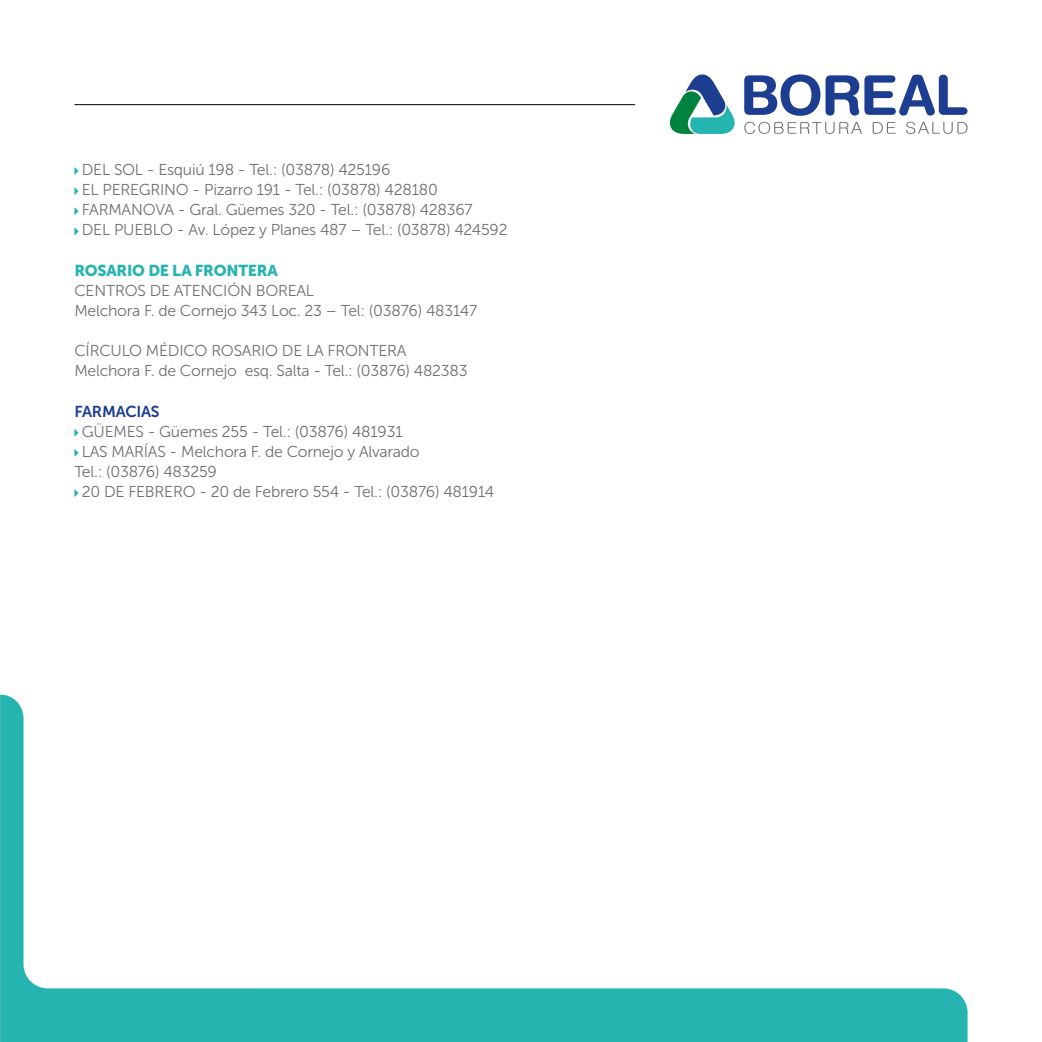
<style>
.page{position:relative;width:1042px;height:1042px;background:#fff}
.page>*{position:absolute;margin:0;border:0;box-sizing:border-box;transform-origin:0 0}
.t1{font:15.75px/20.1px "Museo Sans 300";letter-spacing:-.015em;color:#706f6f}
.t2{font:15.75px "Museo Sans 900";letter-spacing:-.015em;color:#26b4b0}
.t3{font:15.75px "Museo Sans 700";letter-spacing:-.015em;color:#1d3d90}
</style>
<div class="page">
<svg style="left:0;top:694px;width:967px;height:348px"></svg>
<svg style="left:669px;top:74px;width:66px;height:60px"></svg>
<svg style="left:744px;top:74px;width:223px;height:42px"></svg>
<svg style="left:744px;top:122px;width:118px;height:12px"></svg>
<svg style="left:872px;top:122px;width:24px;height:12px"></svg>
<svg style="left:906px;top:122px;width:61px;height:12px"></svg>
<svg style="left:74px;top:167px;width:5px;height:8px"></svg>
<svg style="left:74px;top:187px;width:5px;height:8px"></svg>
<svg style="left:74px;top:207px;width:5px;height:8px"></svg>
<svg style="left:74px;top:227px;width:5px;height:8px"></svg>
<svg style="left:74px;top:429px;width:5px;height:8px"></svg>
<svg style="left:74px;top:449px;width:5px;height:8px"></svg>
<svg style="left:74px;top:489px;width:5px;height:8px"></svg>
<hr style="left:74px;top:104px;width:561px;height:1px;background:#000">
<p class="t1" style="left:82px;top:160px;width:427px">DEL SOL - Esquiú 198 - Tel.: (03878) 425196<br>EL PEREGRINO - Pizarro 191 - Tel.: (03878) 428180<br>FARMANOVA - Gral. Güemes 320 - Tel.: (03878) 428367<br>DEL PUEBLO - Av. López y Planes 487 – Tel.: (03878) 424592</p>
<p class="t2" style="left:74px;top:261px;width:205px">ROSARIO DE LA FRONTERA</p>
<p class="t1" style="left:74px;top:280px;width:404px">CENTROS DE ATENCIÓN BOREAL<br>Melchora F. de Cornejo 343 Loc. 23 – Tel: (03876) 483147</p>
<p class="t1" style="left:74px;top:341px;width:395px">CÍRCULO MÉDICO ROSARIO DE LA FRONTERA<br>Melchora F. de Cornejo esq. Salta - Tel.: (03876) 482383</p>
<p class="t3" style="left:74px;top:402px;width:87px">FARMACIAS</p>
<p class="t1" style="left:82px;top:421px;width:322px">GÜEMES - Güemes 255 - Tel.: (03876) 481931</p>
<p class="t1" style="left:82px;top:441px;width:339px">LAS MARÍAS - Melchora F. de Cornejo y Alvarado</p>
<p class="t1" style="left:74px;top:462px;width:144px">Tel.: (03876) 483259</p>
<p class="t1" style="left:82px;top:482px;width:414px">20 DE FEBRERO - 20 de Febrero 554 - Tel.: (03876) 481914</p>
</div>
